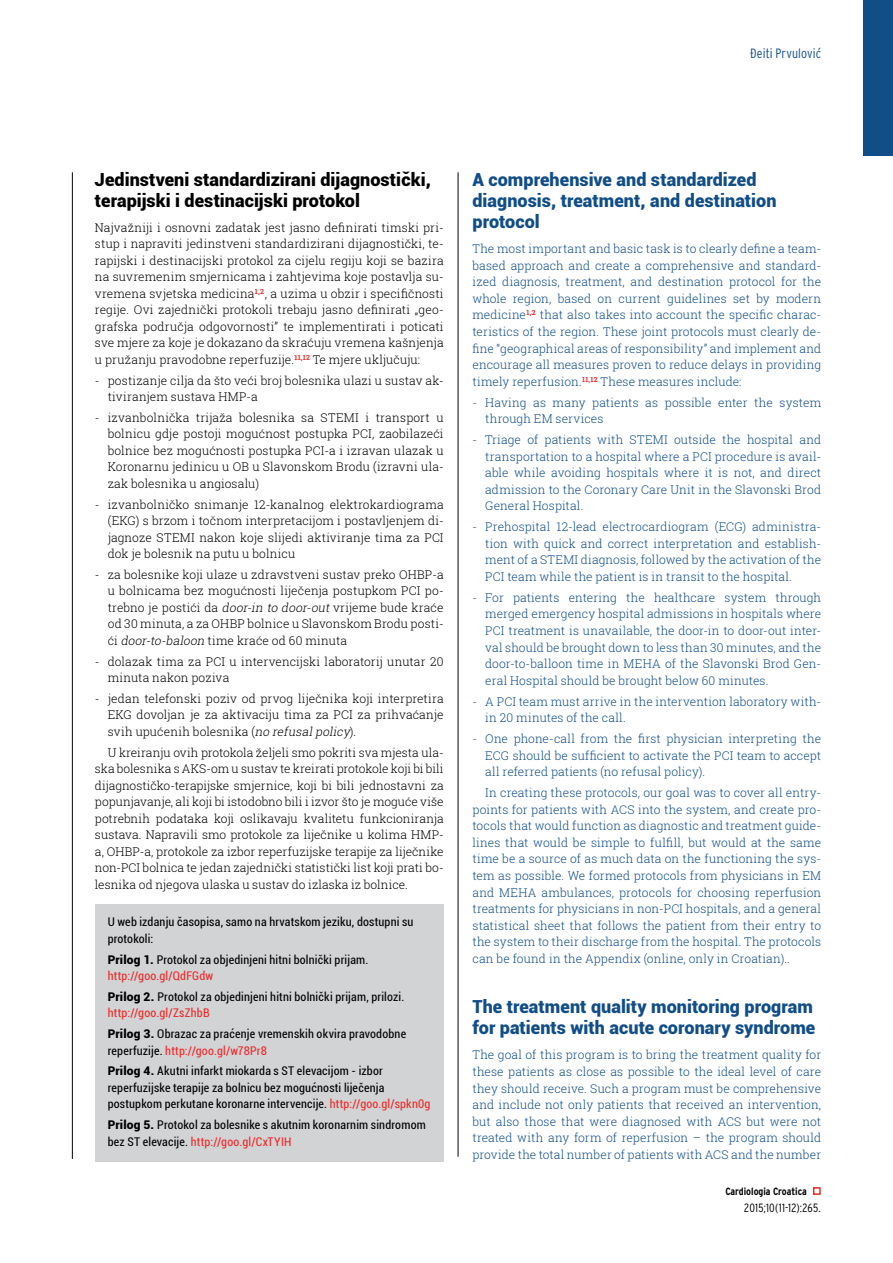
<style>
.page{position:relative;width:893px;height:1263px;background:#fff}
.page>*{position:absolute;margin:0;border:0;box-sizing:border-box;transform-origin:0 0}
.t1{font:900 18px/21.1px "Roboto";letter-spacing:.005em;color:#114d86}
.t2{font:900 18px/21px "Roboto";letter-spacing:.005em;color:#000}
.t3{font:300 condensed 13.5px "Interstate";letter-spacing:.005em;color:#114d86}
.t4{font:300 12px/16.6px "Roboto Slab";letter-spacing:.01em;color:#114d86;text-align:justify}
.t5{font:300 12px/16.5px "Roboto Slab";letter-spacing:.01em;color:#000;text-align:justify}
.t6{font:condensed 12px/16.5px "Roboto";letter-spacing:.015em;color:#000}
.t7{font:300 condensed 12px "Interstate";letter-spacing:.02em;color:#000}
.t8{font:700 condensed 10.5px "Interstate";color:#000}
.s1{font-style:italic}
.s2{font-weight:900;font-stretch:normal}
.s3{color:#ee292a}
</style>
<div class="page">
<div style="left:813px;top:1187px;width:8px;height:8px;border:2px solid #ee292a"></div>
<div style="left:863px;top:0;width:30px;height:155px;background:#114d86"></div>
<hr style="left:72px;top:172px;width:1px;height:987px;background:#000">
<div style="left:95px;top:905px;width:349px;height:257px;background:#d1d3d4"></div>
<hr style="left:458px;top:172px;width:1px;height:985px;background:#000">
<p class="t3" style="left:750px;top:46px;width:72px">Đeiti Prvulović</p>
<h1 class="t2" style="left:95px;top:168px;width:337px">Jedinstveni standardizirani dijagnostički, terapijski i destinacijski protokol</h1>
<p class="t5" style="left:95px;top:219px;width:350px">Najvažniji i osnovni zadatak jest jasno definirati timski pri&shy;stup i napraviti jedinstveni standardizirani dijagnostički, te&shy;rapijski i destinacijski protokol za cijelu regiju koji se bazira na suvremenim smjernicama i zahtjevima koje postavlja su&shy;vremena svjetska medicina<sup>1,2</sup>, a uzima u obzir i specifičnosti regije. Ovi zajednički protokoli trebaju jasno definirati „geo&shy;grafska područja odgovornosti” te implementirati i poticati sve mjere za koje je dokazano da skraćuju vremena kašnjenja u pružanju pravodobne reperfuzije.<sup>11,12</sup> Te mjere uključuju:</p>
<p class="t5" style="left:108px;top:372px;width:337px;text-indent:-13px">- postizanje cilja da što veći broj bolesnika ulazi u sustav ak&shy;tiviranjem sustava HMP-a</p>
<p class="t5" style="left:108px;top:409px;width:337px;text-indent:-13px">- izvanbolnička trijaža bolesnika sa STEMI i transport u bolnicu gdje postoji mogućnost postupka PCI, zaobilazeći bolnice bez mogućnosti postupka PCI-a i izravan ulazak u Koronarnu jedinicu u OB u Slavonskom Brodu (izravni ula&shy;zak bolesnika u angiosalu)</p>
<p class="t5" style="left:108px;top:496px;width:337px;text-indent:-13px">- izvanbolničko snimanje 12-kanalnog elektrokardiograma (EKG) s brzom i točnom interpretacijom i postavljenjem di&shy;jagnoze STEMI nakon koje slijedi aktiviranje tima za PCI dok je bolesnik na putu u bolnicu</p>
<p class="t5" style="left:108px;top:566px;width:337px;text-indent:-13px">- za bolesnike koji ulaze u zdravstveni sustav preko OHBP-a u bolnicama bez mogućnosti liječenja postupkom PCI po&shy;trebno je postići da <span class="s1">door-intodoor-out</span> vrijeme bude kraće od 30 minuta, a za OHBP bolnice u Slavonskom Brodu posti&shy;ći <span class="s1">door-to-baloon</span> time kraće od 60 minuta</p>
<p class="t5" style="left:108px;top:653px;width:337px;text-indent:-13px">- dolazak tima za PCI u intervencijski laboratorij unutar 20 minuta nakon poziva</p>
<p class="t5" style="left:108px;top:690px;width:337px;text-indent:-13px">- jedan telefonski poziv od prvog liječnika koji interpretira EKG dovoljan je za aktivaciju tima za PCI za prihvaćanje svih upućenih bolesnika (<span class="s1">no refusalpolicy</span>).</p>
<p class="t5" style="left:95px;top:744px;width:350px;text-indent:13px">U kreiranju ovih protokola željeli smo pokriti sva mjesta ula&shy;ska bolesnika s AKS-om u sustav te kreirati protokole koji bi bili dijagnostičko-terapijske smjernice, koji bi bili jednostavni za popunjavanje, ali koji bi istodobno bili i izvor što je moguće više potrebnih podataka koji oslikavaju kvalitetu funkcioniranja sustava. Napravili smo protokole za liječnike u kolima HMP&shy;a, OHBP-a, protokole za izbor reperfuzijske terapije za liječnike non-PCI bolnica te jedan zajednički statistički list koji prati bo&shy;lesnika od njegova ulaska u sustav do izlaska iz bolnice.</p>
<p class="t6" style="left:108px;top:913px;width:307px">U web izdanju časopisa, samo na hrvatskom jeziku, dostupni su protokoli:</p>
<p class="t6" style="left:108px;top:951px;width:262px"><span class="s2">Prilog 1.</span> Protokol za objedinjeni hitni bolnički prijam. <span class="s3">http://goo.gl/QdFGdw</span></p>
<p class="t6" style="left:108px;top:988px;width:298px"><span class="s2">Prilog 2.</span> Protokol za objedinjeni hitni bolnički prijam, prilozi. <span class="s3">http://goo.gl/ZsZhbB</span></p>
<p class="t6" style="left:108px;top:1025px;width:300px"><span class="s2">Prilog 3.</span> Obrazac za praćenje vremenskih okvira pravodobne reperfuzije. <span class="s3">http://goo.gl/w78Pr8</span></p>
<p class="t6" style="left:108px;top:1062px;width:324px"><span class="s2">Prilog 4.</span> Akutni infarkt miokarda s ST elevacijom - izbor reperfuzijske terapije za bolnicu bez mogućnosti liječenja postupkom perkutane koronarne intervencije. <span class="s3">http://goo.gl/spkn0g</span></p>
<p class="t6" style="left:108px;top:1116px;width:320px"><span class="s2">Prilog 5.</span> Protokol za bolesnike s akutnim koronarnim sindromom bez ST elevacije. <span class="s3">http://goo.gl/CxTYIH</span></p>
<h1 class="t1" style="left:472px;top:168px;width:305px">A comprehensive and standardized diagnosis, treatment, and destination protocol</h1>
<p class="t4" style="left:472px;top:240px;width:350px">The most important and basic task is to clearly define a team&shy;based approach and create a comprehensive and standard&shy;ized diagnosis, treatment, and destination protocol for the whole region, based on current guidelines set by modern medicine<sup>1,2</sup> that also takes into account the specific charac&shy;teristics of the region. These joint protocols must clearly de&shy;fine “geographical areas of responsibility” and implement and encourage all measures proven to reduce delays in providing timely reperfusion.<sup>11,12</sup> These measures include:</p>
<p class="t4" style="left:485px;top:394px;width:337px;text-indent:-13px">- Having as many patients as possible enter the system through EM services</p>
<p class="t4" style="left:485px;top:431px;width:337px;text-indent:-13px">- Triage of patients with STEMI outside the hospital and transportation to a hospital where a PCI procedure is avail&shy;able while avoiding hospitals where it is not, and direct admission to the Coronary Care Unit in the Slavonski Brod General Hospital.</p>
<p class="t4" style="left:485px;top:518px;width:337px;text-indent:-13px">- Prehospital 12-lead electrocardiogram (ECG) administra&shy;tion with quick and correct interpretation and establish&shy;ment of a STEMI diagnosis, followed by the activation of the PCI team while the patient is in transit to the hospital.</p>
<p class="t4" style="left:485px;top:589px;width:337px;text-indent:-13px">- For patients entering the healthcare system through merged emergency hospital admissions in hospitals where PCI treatment is unavailable, the door-in to door-out inter&shy;val should be brought down to less than 30 minutes, and the door-to-balloon time in MEHA of the Slavonski Brod Gen&shy;eral Hospital should be brought below 60 minutes.</p>
<p class="t4" style="left:485px;top:693px;width:337px;text-indent:-13px">- A PCI team must arrive in the intervention laboratory with&shy;in 20 minutes of the call.</p>
<p class="t4" style="left:485px;top:730px;width:337px;text-indent:-13px">- One phone-call from the first physician interpreting the ECG should be sufficient to activate the PCI team to accept all referred patients (no refusal policy).</p>
<p class="t4" style="left:472px;top:784px;width:350px;text-indent:13px">In creating these protocols, our goal was to cover all entry&shy;points for patients with ACS into the system, and create pro&shy;tocols that would function as diagnostic and treatment guide&shy;lines that would be simple to fulfill, but would at the same time be a source of as much data on the functioning the sys&shy;tem as possible. We formed protocols from physicians in EM and MEHA ambulances, protocols for choosing reperfusion treatments for physicians in non-PCI hospitals, and a general statistical sheet that follows the patient from their entry to the system to their discharge from the hospital. The protocols can be found in the Appendix (online, only in Croatian)..</p>
<h1 class="t1" style="left:472px;top:995px;width:344px">The treatment quality monitoring program for patients with acute coronary syndrome</h1>
<p class="t4" style="left:472px;top:1046px;width:350px">The goal of this program is to bring the treatment quality for these patients as close as possible to the ideal level of care they should receive. Such a program must be comprehensive and include not only patients that received an intervention, but also those that were diagnosed with ACS but were not treated with any form of reperfusion – the program should provide the total number of patients with ACS and the number</p>
<p class="t8" style="left:725px;top:1185px;width:83px">Cardiologia Croatica</p>
<p class="t7" style="left:744px;top:1201px;width:78px">2015;10(11-12):265.</p>
</div>
